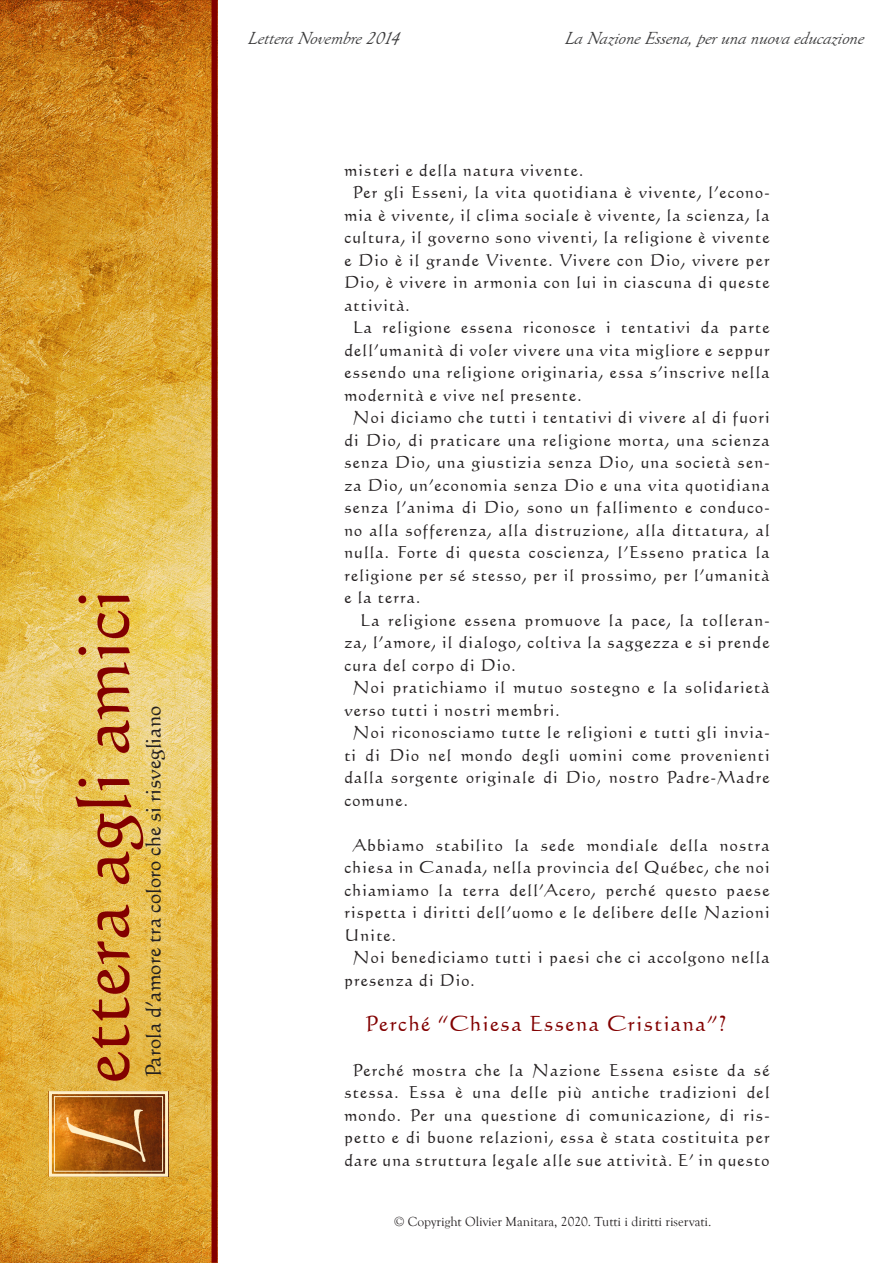
<style>
.page{position:relative;width:893px;height:1263px;background:#fff}
.page>*{position:absolute;margin:0;border:0;box-sizing:border-box;transform-origin:0 0}
.t1{font:73.5px "Calligraphic 421 BT Roman B";color:#820000}
.t2{font:21px "Calligraphic 421 BT Roman B";color:#231f20}
.corps{font:21px "Calligraphic 421 BT Roman B";letter-spacing:.07em;color:#820000}
.t3{font:italic 18px "Goudy Old Style T";color:#3c3c3d}
.corps-2{font:16.5px/22.5px "Calligraphic 421 BT Roman B";letter-spacing:.07em;color:#231f20;text-align:justify}
.t4{font:13.5px "Goudy Old Style T";color:#231f20}
</style>
<div class="page">
<img style="left:0;top:0;width:211px;height:1263px">
<div style="left:211px;top:0;width:6px;height:1263px;background:#820000"></div>
<svg style="left:47px;top:1089px;width:123px;height:89px;background:#ca9a5a"></svg>
<div style="left:54px;top:1096px;width:109px;height:76px;border:1px solid #fff0c7"></div>
<img style="left:59px;top:1098px;width:97px;height:72px">
<h1 class="t1" style="left:55px;top:1083px;width:496px;rotate:-90deg">ettera agli amici</h1>
<p class="t2" style="left:140px;top:1077px;width:373px;rotate:-90deg">Parola d’amore tra coloro che si risvegliano</p>
<p class="t3" style="left:247px;top:28px;width:159px">LetteraNovembre2014</p>
<p class="t3" style="left:564px;top:28px;width:307px">LaNazioneEssena,perunanuovaeducazione</p>
<p class="corps-2" style="left:344px;top:158px;width:240px">misteri e della natura vivente.</p>
<p class="corps-2" style="left:344px;top:180px;width:427px;text-indent:9px">Per gli Esseni, la vita quotidiana è vivente, l’econo&shy;mia è vivente, il clima sociale è vivente, la scienza, la cultura, il governo sono viventi, la religione è vivente e Dio è il grande Vivente. Vivere con Dio, vivere per Dio, è vivere in armonia con lui in ciascuna di queste attività.</p>
<p class="corps-2" style="left:344px;top:315px;width:427px;text-indent:9px">La religione essena riconosce i tentativi da parte dell’umanità di voler vivere una vita migliore e seppur essendo una religione originaria, essa s’inscrive nella modernità e vive nel presente.</p>
<p class="corps-2" style="left:344px;top:405px;width:427px;text-indent:9px">Noi diciamo che tutti i tentativi di vivere al di fuori di Dio, di praticare una religione morta, una scienza senza Dio, una giustizia senza Dio, una società sen&shy;za Dio, un’economia senza Dio e una vita quotidiana senza l’anima di Dio, sono un fallimento e conduco&shy;no alla sofferenza, alla distruzione, alla dittatura, al nulla. Forte di questa coscienza, l’Esseno pratica la religione per sé stesso, per il prossimo, per l’umanità e la terra.</p>
<p class="corps-2" style="left:344px;top:608px;width:427px;text-indent:16px">La religione essena promuove la pace, la tolleran&shy;za, l’amore, il dialogo, coltiva la saggezza e si prende cura del corpo di Dio.</p>
<p class="corps-2" style="left:344px;top:675px;width:427px;text-indent:9px">Noi pratichiamo il mutuo sostegno e la solidarietà verso tutti i nostri membri.</p>
<p class="corps-2" style="left:344px;top:720px;width:427px;text-indent:9px">Noi riconosciamo tutte le religioni e tutti gli invia&shy;ti di Dio nel mondo degli uomini come provenienti dalla sorgente originale di Dio, nostro Padre-Madre comune.</p>
<p class="corps-2" style="left:344px;top:833px;width:427px;text-indent:9px">Abbiamo stabilito la sede mondiale della nostra chiesa in Canada, nella provincia del Québec, che noi chiamiamo la terra dell’Acero, perché questo paese rispetta i diritti dell’uomo e le delibere delle Nazioni Unite.</p>
<p class="corps-2" style="left:344px;top:945px;width:427px;text-indent:9px">Noi benediciamo tutti i paesi che ci accolgono nella presenza di Dio.</p>
<p class="corps" style="left:366px;top:1009px;width:363px">Perché “Chiesa Essena Cristiana”?</p>
<p class="corps-2" style="left:344px;top:1058px;width:427px;text-align:center">Perché mostra che la Nazione Essena esiste da sé stessa. Essa è una delle più antiche tradizioni del mondo. Per una questione di comunicazione, di ris&shy;petto e di buone relazioni, essa è stata costituita per dare una struttura legale alle sue attività. E’ in questo</p>
<p class="t4" style="left:394px;top:1214px;width:319px">© Copyright Olivier Manitara, 2020. Tutti i diritti riservati.</p>
</div>
